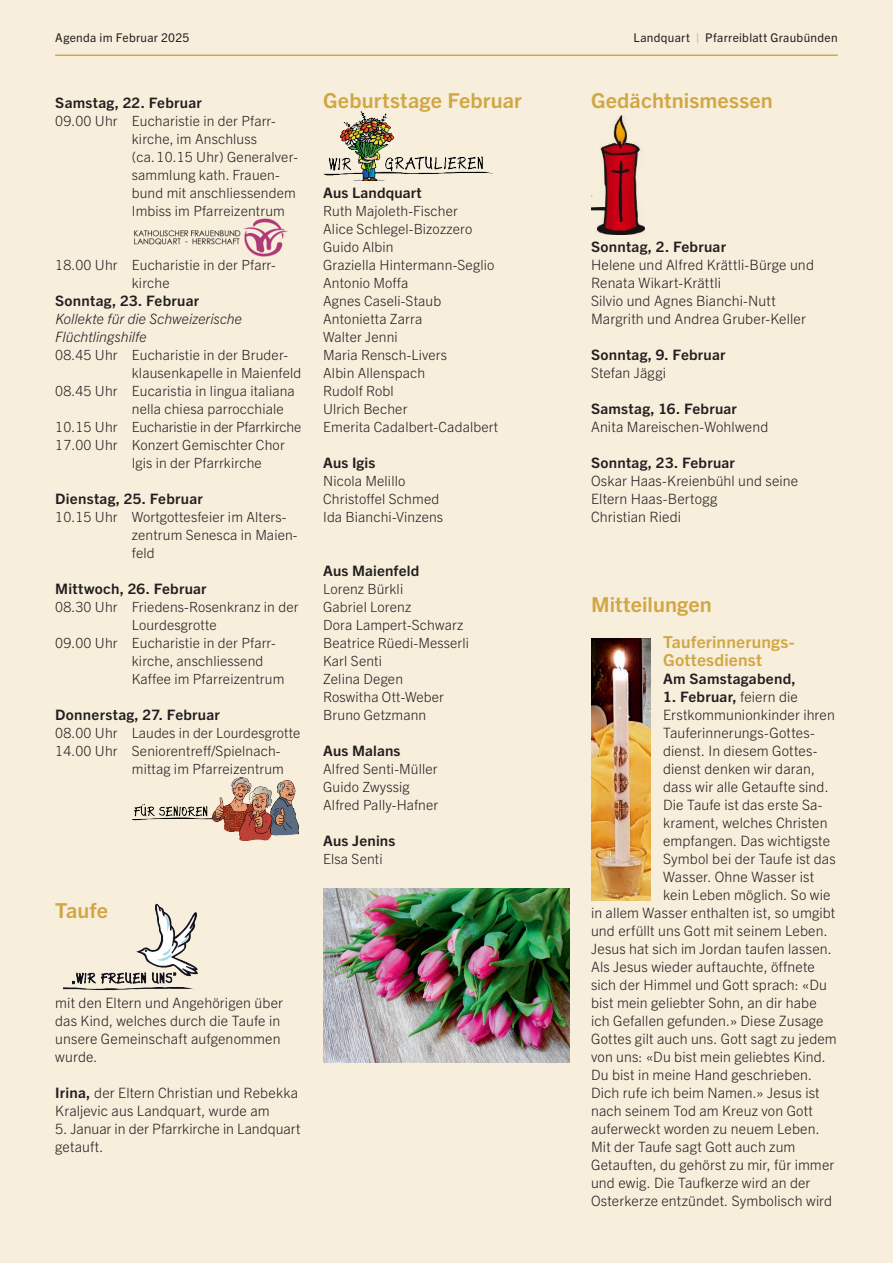
<style>
.page{position:relative;width:893px;height:1263px;background:#f7eedb}
.page>*{position:absolute;margin:0;border:0;box-sizing:border-box;transform-origin:0 0}
.t1{font:700 20.7px "Trade Gothic Next LT Pro";letter-spacing:.005em;color:#d1a644;scale:1.05 1}
.t2{font:700 16.5px/18px "Trade Gothic Next LT Pro";letter-spacing:.015em;color:#d1a644;scale:1.05 1}
.t3{font:700 14.4px "Trade Gothic Next LT Pro";letter-spacing:.015em;color:#231f20;scale:1.05 1}
.t4{font:300 14.25px/18px "Trade Gothic Next LT Pro";letter-spacing:.005em;color:#231f20}
.t5{font:italic 300 14.25px/18px "Trade Gothic Next LT Pro";color:#231f20}
.t6{font:300 14.1px/18px "Trade Gothic Next LT Pro";letter-spacing:.01em;color:#231f20}
.t7{font:300 14.1px "Trade Gothic Next LT Pro";letter-spacing:-.01em;color:#231f20}
.t8{font:12px "Trade Gothic Next LT Pro";letter-spacing:.025em;color:#231f20}
.s1{color:#d1a644}
.s2{font-weight:700;font-size:14.4px}
.s3{font-weight:300;font-size:14.25px}
</style>
<div class="page">
<hr style="left:55px;top:55px;width:783px;height:1px;background:#d1a644">
<img style="left:323px;top:889px;width:247px;height:173px">
<img style="left:323px;top:112px;width:170px;height:68px">
<img style="left:591px;top:116px;width:53px;height:118px">
<img style="left:591px;top:639px;width:59px;height:261px">
<img style="left:134px;top:218px;width:154px;height:39px">
<img style="left:132px;top:777px;width:166px;height:63px">
<img style="left:64px;top:903px;width:134px;height:87px">
<p class="t8" style="left:55px;top:30px;width:136px">Agenda im Februar 2025</p>
<p class="t8" style="left:634px;top:30px;width:206px">Landquart <span class="s1">|</span> Pfarreiblatt Graubünden</p>
<p class="t3" style="left:55px;top:93px;width:141px">Samstag, 22. Februar</p>
<p class="t6" style="left:132px;top:111px;width:168px;text-indent:-77px">09.00 Uhr Eucharistie in der Pfarr&shy;kirche, im Anschluss (ca.10.15 Uhr) Generalver&shy;sammlung kath. Frauen&shy;bund mit anschliessendem<br>Imbiss im Pfarreizentrum</p>
<p class="t6" style="left:132px;top:255px;width:144px;text-indent:-77px">18.00 Uhr Eucharistie in der Pfarr&shy;kirche</p>
<p class="t3" style="left:55px;top:291px;width:139px">Sonntag, 23. Februar</p>
<p class="t5" style="left:55px;top:309px;width:188px">Kollekte für die Schweizerische<br>Flüchtlingshilfe</p>
<p class="t6" style="left:55px;top:345px;width:234px">08.45 Uhr Eucharistie in der Bruder-</p>
<p class="t6" style="left:132px;top:363px;width:171px">klausenkapelle in Maienfeld</p>
<p class="t6" style="left:55px;top:381px;width:241px">08.45 Uhr Eucaristia in lingua italiana</p>
<p class="t6" style="left:132px;top:399px;width:154px">nella chiesa parrocchiale</p>
<p class="t7" style="left:55px;top:417px;width:248px">10.15 Uhr Eucharistie in der Pfarrkirche</p>
<p class="t6" style="left:55px;top:435px;width:231px">17.00 Uhr Konzert Gemischter Chor</p>
<p class="t6" style="left:132px;top:453px;width:131px">Igis in der Pfarrkirche</p>
<p class="t3" style="left:55px;top:489px;width:142px">Dienstag, 25. Februar</p>
<p class="t6" style="left:132px;top:507px;width:167px;text-indent:-77px">10.15 Uhr Wortgottesfeier im Alters&shy;zentrum Senesca in Maien&shy;feld</p>
<p class="t3" style="left:55px;top:579px;width:146px">Mittwoch, 26. Februar</p>
<p class="t6" style="left:55px;top:597px;width:245px">08.30 Uhr Friedens-Rosenkranz in der</p>
<p class="t6" style="left:132px;top:615px;width:87px">Lourdesgrotte</p>
<p class="t6" style="left:55px;top:633px;width:221px">09.00 Uhr Eucharistie in der Pfarr-</p>
<p class="t6" style="left:132px;top:651px;width:133px">kirche, anschliessend</p>
<p class="t6" style="left:132px;top:669px;width:154px">Kaffee im Pfarreizentrum</p>
<p class="t3" style="left:55px;top:705px;width:158px">Donnerstag, 27. Februar</p>
<p class="t6" style="left:55px;top:723px;width:247px">08.00 Uhr Laudes in der Lourdesgrotte</p>
<p class="t6" style="left:55px;top:741px;width:226px">14.00 Uhr Seniorentreff/Spielnach-</p>
<p class="t6" style="left:132px;top:759px;width:154px">mittag im Pfarreizentrum</p>
<h1 class="t1" style="left:55px;top:896px;width:52px">Taufe</h1>
<h1 class="t1" style="left:323px;top:86px;width:191px">Geburtstage Februar</h1>
<p class="t3" style="left:323px;top:183px;width:95px">Aus Landquart</p>
<p class="t6" style="left:323px;top:201px;width:176px">Ruth Majoleth-Fischer<br>Alice Schlegel-Bizozzero<br>Guido Albin<br>Graziella Hintermann-Seglio<br>Antonio Moffa<br>Agnes Caseli-Staub<br>Antonietta Zarra<br>Walter Jenni<br>Maria Rensch-Livers<br>Albin Allenspach<br>Rudolf Robl<br>Ulrich Becher<br>Emerita Cadalbert-Cadalbert</p>
<p class="t3" style="left:323px;top:453px;width:51px">Aus Igis</p>
<p class="t6" style="left:323px;top:471px;width:122px">Nicola Melillo<br>Christoffel Schmed<br>Ida Bianchi-Vinzens</p>
<p class="t3" style="left:323px;top:561px;width:93px">Aus Maienfeld</p>
<p class="t6" style="left:323px;top:579px;width:147px">Lorenz Bürkli<br>Gabriel Lorenz<br>Dora Lampert-Schwarz<br>Beatrice Rüedi-Messerli<br>Karl Senti<br>Zelina Degen<br>Roswitha Ott-Weber<br>Bruno Getzmann</p>
<p class="t3" style="left:323px;top:741px;width:75px">Aus Malans</p>
<p class="t6" style="left:323px;top:759px;width:117px">Alfred Senti-Müller<br>Guido Zwyssig<br>Alfred Pally-Hafner</p>
<p class="t3" style="left:323px;top:831px;width:70px">Aus Jenins</p>
<p class="t6" style="left:323px;top:849px;width:61px">Elsa Senti</p>
<p class="t4" style="left:55px;top:993px;width:229px">mit den Eltern und Angehörigen über das Kind, welches durch die Taufe in unsere Gemeinschaft aufgenommen wurde.</p>
<p class="t4" style="left:55px;top:1083px;width:244px"><span class="s2">Irina,</span> der Eltern Christian und Rebekka<br>Kraljevic aus Landquart, wurde am</p>
<p class="t4" style="left:55px;top:1119px;width:247px">5. Januar in der Pfarrkirche in Landquart getauft.</p>
<h1 class="t1" style="left:591px;top:86px;width:175px">Gedächtnismessen</h1>
<p class="t3" style="left:591px;top:237px;width:130px">Sonntag, 2. Februar</p>
<p class="t4" style="left:591px;top:255px;width:224px">Helene und Alfred Krättli-Bürge und<br>Renata Wikart-Krättli<br>Silvio und Agnes Bianchi-Nutt<br>Margrith und Andrea Gruber-Keller</p>
<p class="t3" style="left:591px;top:345px;width:130px">Sonntag, 9. Februar</p>
<p class="t4" style="left:591px;top:363px;width:77px">Stefan Jäggi</p>
<p class="t3" style="left:591px;top:399px;width:140px">Samstag, 16. Februar</p>
<p class="t4" style="left:591px;top:417px;width:179px">Anita Mareischen-Wohlwend</p>
<p class="t3" style="left:591px;top:453px;width:139px">Sonntag, 23. Februar</p>
<p class="t4" style="left:591px;top:471px;width:209px">Oskar Haas-Kreienbühl und seine<br>Eltern Haas-Bertogg<br>Christian Riedi</p>
<h1 class="t1" style="left:591px;top:590px;width:116px">Mitteilungen</h1>
<p class="t2" style="left:663px;top:632px;width:127px">Tauferinnerungs-<br>Gottesdienst</p>
<p class="t3" style="left:663px;top:669px;width:128px">Am Samstagabend,</p>
<p class="t3" style="left:663px;top:687px;width:130px">1. Februar, <span class="s3">feiern die</span></p>
<p class="t4" style="left:663px;top:705px;width:173px">Erstkommunionkinder ihren</p>
<p class="t4" style="left:663px;top:723px;width:153px">Tauferinnerungs-Gottes-</p>
<p class="t4" style="left:663px;top:741px;width:156px">dienst. In diesem Gottes-</p>
<p class="t4" style="left:663px;top:759px;width:153px">dienst denken wir daran,</p>
<p class="t4" style="left:663px;top:777px;width:167px">dass wir alle Getaufte sind.</p>
<p class="t4" style="left:663px;top:795px;width:161px">Die Taufe ist das erste Sa-</p>
<p class="t4" style="left:663px;top:813px;width:166px">krament, welches Christen</p>
<p class="t4" style="left:663px;top:831px;width:168px">empfangen. Das wichtigste</p>
<p class="t4" style="left:663px;top:849px;width:174px">Symbol bei der Taufe ist das</p>
<p class="t4" style="left:663px;top:867px;width:152px">Wasser. Ohne Wasser ist</p>
<p class="t4" style="left:663px;top:885px;width:169px">kein Leben möglich. So wie</p>
<p class="t4" style="left:591px;top:903px;width:246px">in allem Wasser enthalten ist, so umgibt</p>
<p class="t4" style="left:591px;top:921px;width:238px">und erfüllt uns Gott mit seinem Leben.</p>
<p class="t4" style="left:591px;top:939px;width:242px">Jesus hat sich im Jordan taufen lassen.</p>
<p class="t4" style="left:591px;top:957px;width:225px">Als Jesus wieder auftauchte, öffnete</p>
<p class="t4" style="left:591px;top:975px;width:237px">sich der Himmel und Gott sprach: «Du</p>
<p class="t4" style="left:591px;top:993px;width:227px">bist mein geliebter Sohn, an dir habe</p>
<p class="t4" style="left:591px;top:1011px;width:234px">ich Gefallen gefunden.» Diese Zusage</p>
<p class="t4" style="left:591px;top:1029px;width:247px">Gottes gilt auch uns. Gott sagt zu jedem</p>
<p class="t4" style="left:591px;top:1047px;width:236px">von uns: «Du bist mein geliebtes Kind.</p>
<p class="t4" style="left:591px;top:1065px;width:223px">Du bist in meine Hand geschrieben.</p>
<p class="t4" style="left:591px;top:1083px;width:230px">Dich rufe ich beim Namen.» Jesus ist</p>
<p class="t4" style="left:591px;top:1101px;width:223px">nach seinem Tod am Kreuz von Gott</p>
<p class="t4" style="left:591px;top:1119px;width:230px">auferweckt worden zu neuem Leben.</p>
<p class="t4" style="left:591px;top:1137px;width:206px">Mit der Taufe sagt Gott auch zum</p>
<p class="t4" style="left:591px;top:1155px;width:245px">Getauften, du gehörst zu mir, für immer</p>
<p class="t4" style="left:591px;top:1173px;width:221px">und ewig. Die Taufkerze wird an der</p>
<p class="t4" style="left:591px;top:1191px;width:243px">Osterkerze entzündet. Symbolisch wird</p>
</div>
